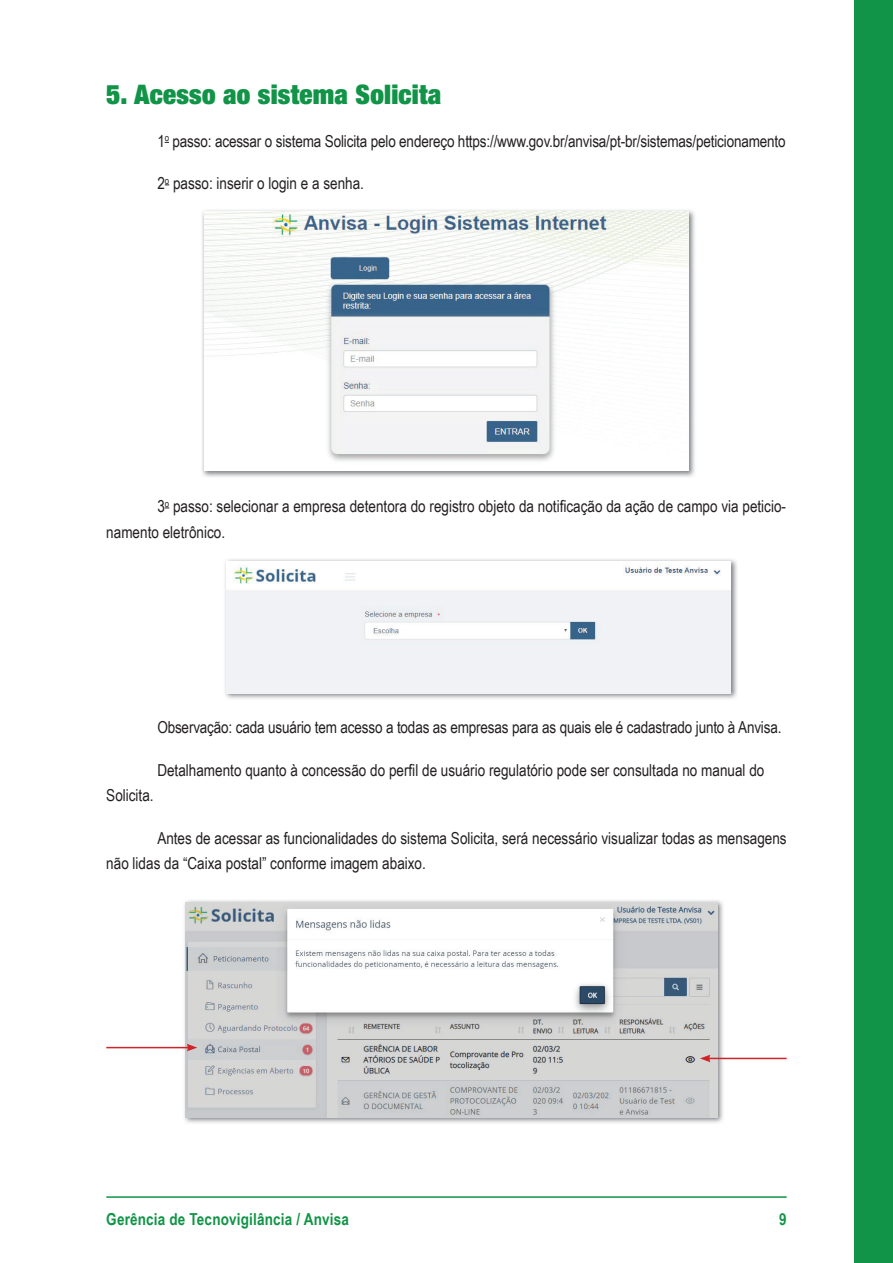
<style>
.page{position:relative;width:893px;height:1263px;background:#fff}
.page>*{position:absolute;margin:0;border:0;box-sizing:border-box;transform-origin:0 0}
.t1{font:900 condensed 27px "Helvetica Neue LT Std";letter-spacing:.01em;color:#119447}
.t2{font:16.5px/25.5px "Arial Narrow";color:#231f20}
.t3{font:700 16.5px "Arial Narrow";letter-spacing:.01em;color:#119447}
</style>
<div class="page">
<hr style="left:106px;top:1196px;width:681px;height:2px;background:#119447">
<div style="left:855px;top:0;width:38px;height:1263px;background:#119447"></div>
<img style="left:202px;top:210px;width:493px;height:267px">
<img style="left:204px;top:212px;width:485px;height:259px">
<img style="left:225px;top:559px;width:512px;height:140px">
<img style="left:227px;top:561px;width:504px;height:132px">
<img style="left:182px;top:900px;width:542px;height:223px">
<img style="left:186px;top:902px;width:531px;height:215px">
<hr style="left:106px;top:1047px;width:83px;height:1px;background:#d1232a">
<svg style="left:187px;top:1044px;width:10px;height:7px"></svg>
<hr style="left:708px;top:1058px;width:79px;height:1px;background:#d1232a">
<svg style="left:700px;top:1054px;width:10px;height:8px"></svg>
<h1 class="t1" style="left:106px;top:77px;width:337px">5. Acesso ao sistema Solicita</h1>
<p class="t2" style="left:157px;top:128px;width:630px">1<sup>o</sup> passo: acessar o sistema Solicita pelo endereço https://www.gov.br/anvisa/pt-br/sistemas/peticionamento</p>
<p class="t2" style="left:157px;top:170px;width:208px">2<sup>o</sup> passo: inserir o login e a senha.</p>
<p class="t2" style="left:106px;top:493px;width:681px;text-indent:51px">3<sup>o</sup> passo: selecionar a empresa detentora do registro objeto da notificação da ação de campo via peticio&shy;namento eletrônico.</p>
<p class="t2" style="left:157px;top:714px;width:626px">Observação: cada usuário tem acesso a todas as empresas para as quais ele é cadastrado junto à Anvisa.</p>
<p class="t2" style="left:157px;top:757px;width:609px">Detalhamento quanto à concessão do perfil de usuário regulatório pode ser consultada no manual do</p>
<p class="t2" style="left:106px;top:782px;width:49px">Solicita.</p>
<p class="t2" style="left:106px;top:825px;width:682px;text-indent:51px">Antes de acessar as funcionalidades do sistema Solicita, será necessário visualizar todas as mensagens não lidas da “Caixa postal” conforme imagem abaixo.</p>
<p class="t3" style="left:106px;top:1207px;width:244px">Gerência de Tecnovigilância / Anvisa</p>
<p class="t3" style="left:779px;top:1207px;width:9px">9</p>
</div>
